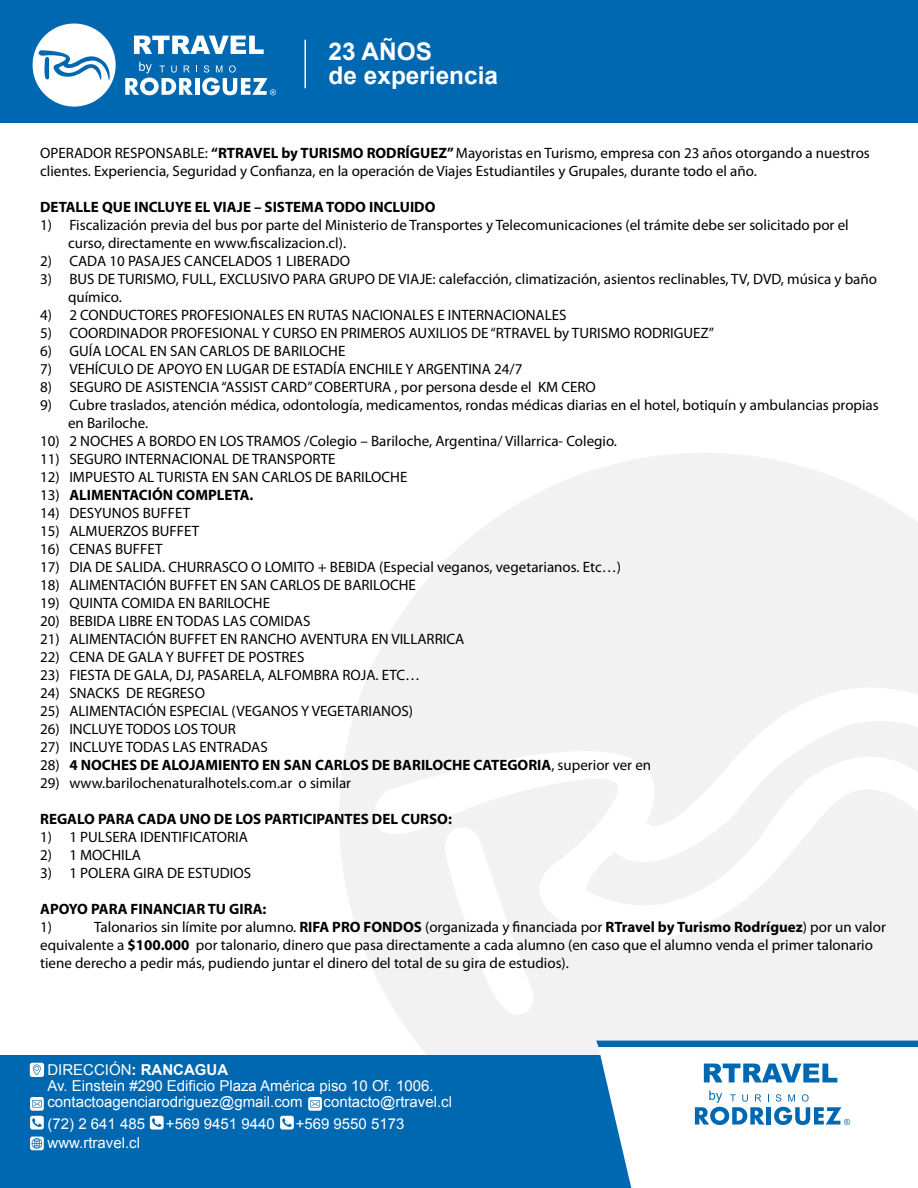
<style>
.page{position:relative;width:918px;height:1188px;background:#fff}
.page>*{position:absolute;margin:0;border:0;box-sizing:border-box;transform-origin:0 0}
.t1{font:700 24.45px/24.8px "Arial";color:#fff}
.t2{font:15px/18px "Myriad Pro";color:#000}
.t3{font:700 15px "Myriad Pro";color:#000}
.t4{font:15px/16px "Arial";color:#fff}
.s1{font-weight:700}
.s2{font-weight:400}
</style>
<div class="page">
<svg style="left:322px;top:453px;width:596px;height:603px;fill:#f2f2f2"></svg>
<div style="left:0;top:0;width:918px;height:123px;background:#0068b1"></div>
<div style="left:0;top:1056px;width:918px;height:132px;background:#0068b1"></div>
<div style="left:596px;top:1041px;width:322px;height:6px;background:#0068b1"></div>
<svg style="left:598px;top:1047px;width:320px;height:141px;background:#eef5f9"></svg>
<hr style="left:304px;top:40px;width:2px;height:48px;background:#fff">
<svg style="left:30px;top:1137px;width:14px;height:13px"></svg>
<svg style="left:150px;top:1116px;width:14px;height:14px"></svg>
<svg style="left:280px;top:1116px;width:14px;height:14px"></svg>
<svg style="left:30px;top:1063px;width:14px;height:14px"></svg>
<svg style="left:30px;top:1097px;width:14px;height:33px"></svg>
<svg style="left:308px;top:1097px;width:14px;height:14px"></svg>
<svg style="left:704px;top:1064px;width:133px;height:18px"></svg>
<svg style="left:695px;top:1091px;width:155px;height:34px"></svg>
<svg style="left:33px;top:24px;width:83px;height:83px"></svg>
<svg style="left:134px;top:36px;width:130px;height:18px"></svg>
<svg style="left:125px;top:62px;width:151px;height:33px"></svg>
<h1 class="t1" style="left:329px;top:40px;width:171px">23 AÑOS<br>de experiencia</h1>
<p class="t2" style="left:40px;top:144px;width:831px">OPERADOR RESPONSABLE: <span class="s1">“RTRAVEL by TURISMO RODRÍGUEZ”</span> Mayoristas en Turismo, empresa con 23 años otorgando a nuestros clientes. Experiencia, Seguridad y Confianza, en la operación de Viajes Estudiantiles y Grupales, durante todo el año.</p>
<p class="t3" style="left:40px;top:198px;width:397px">DETALLE QUE INCLUYE EL VIAJE – SISTEMA TODO INCLUIDO</p>
<p class="t2" style="left:68px;top:216px;width:782px;text-indent:-28px">1) Fiscalización previa del bus por parte del Ministerio de Transportes y Telecomunicaciones (el trámite debe ser solicitado por el curso, directamente en www.fiscalizacion.cl).</p>
<p class="t2" style="left:40px;top:252px;width:311px">2) CADA 10 PASAJES CANCELADOS 1 LIBERADO</p>
<p class="t2" style="left:68px;top:270px;width:811px;text-indent:-28px">3) BUS DE TURISMO, FULL, EXCLUSIVO PARA GRUPO DE VIAJE: calefacción, climatización, asientos reclinables, TV, DVD, música y baño químico.</p>
<p class="t2" style="left:40px;top:306px;width:528px">4) 2 CONDUCTORES PROFESIONALES EN RUTAS NACIONALES E INTERNACIONALES</p>
<p class="t2" style="left:40px;top:324px;width:675px">5) COORDINADOR PROFESIONAL Y CURSO EN PRIMEROS AUXILIOS DE “RTRAVEL by TURISMO RODRIGUEZ”</p>
<p class="t2" style="left:40px;top:342px;width:307px">6) GUÍA LOCAL EN SAN CARLOS DE BARILOCHE</p>
<p class="t2" style="left:40px;top:360px;width:484px">7) VEHÍCULO DE APOYO EN LUGAR DE ESTADÍA ENCHILE Y ARGENTINA 24/7</p>
<p class="t2" style="left:40px;top:378px;width:557px">8) SEGURO DE ASISTENCIA “ASSIST CARD” COBERTURA , por persona desde el KM CERO</p>
<p class="t2" style="left:68px;top:396px;width:812px;text-indent:-28px">9) Cubre traslados, atención médica, odontología, medicamentos, rondas médicas diarias en el hotel, botiquín y ambulancias propias en Bariloche.</p>
<p class="t2" style="left:40px;top:432px;width:578px">10) 2 NOCHES A BORDO EN LOS TRAMOS /Colegio – Bariloche, Argentina/ Villarrica- Colegio.</p>
<p class="t2" style="left:40px;top:450px;width:297px">11) SEGURO INTERNACIONAL DE TRANSPORTE</p>
<p class="t2" style="left:40px;top:468px;width:369px">12) IMPUESTO AL TURISTA EN SAN CARLOS DE BARILOCHE</p>
<p class="t3" style="left:40px;top:486px;width:215px"><span class="s2">13)</span> ALIMENTACIÓN COMPLETA.</p>
<p class="t2" style="left:40px;top:504px;width:152px">14) DESYUNOS BUFFET</p>
<p class="t2" style="left:40px;top:522px;width:161px">15) ALMUERZOS BUFFET</p>
<p class="t2" style="left:40px;top:540px;width:124px">16) CENAS BUFFET</p>
<p class="t2" style="left:40px;top:558px;width:582px">17) DIA DE SALIDA. CHURRASCO O LOMITO + BEBIDA (Especial veganos, vegetarianos. Etc…)</p>
<p class="t2" style="left:40px;top:576px;width:377px">18) ALIMENTACIÓN BUFFET EN SAN CARLOS DE BARILOCHE</p>
<p class="t2" style="left:40px;top:594px;width:231px">19) QUINTA COMIDA EN BARILOCHE</p>
<p class="t2" style="left:40px;top:612px;width:272px">20) BEBIDA LIBRE EN TODAS LAS COMIDAS</p>
<p class="t2" style="left:40px;top:630px;width:426px">21) ALIMENTACIÓN BUFFET EN RANCHO AVENTURA EN VILLARRICA</p>
<p class="t2" style="left:40px;top:648px;width:266px">22) CENA DE GALA Y BUFFET DE POSTRES</p>
<p class="t2" style="left:40px;top:666px;width:382px">23) FIESTA DE GALA, DJ, PASARELA, ALFOMBRA ROJA. ETC…</p>
<p class="t2" style="left:40px;top:684px;width:166px">24) SNACKS DE REGRESO</p>
<p class="t2" style="left:40px;top:702px;width:374px">25) ALIMENTACIÓN ESPECIAL (VEGANOS Y VEGETARIANOS)</p>
<p class="t2" style="left:40px;top:720px;width:197px">26) INCLUYE TODOS LOS TOUR</p>
<p class="t2" style="left:40px;top:738px;width:229px">27) INCLUYE TODAS LAS ENTRADAS</p>
<p class="t3" style="left:40px;top:756px;width:613px"><span class="s2">28)</span> 4 NOCHES DE ALOJAMIENTO EN SAN CARLOS DE BARILOCHE CATEGORIA<span class="s2">, superior ver en</span></p>
<p class="t2" style="left:40px;top:774px;width:313px">29) www.barilochenaturalhotels.com.ar o similar</p>
<p class="t3" style="left:40px;top:810px;width:413px">REGALO PARA CADA UNO DE LOS PARTICIPANTES DEL CURSO:</p>
<p class="t2" style="left:40px;top:828px;width:209px">1) 1 PULSERA IDENTIFICATORIA</p>
<p class="t2" style="left:40px;top:846px;width:102px">2) 1 MOCHILA</p>
<p class="t2" style="left:40px;top:864px;width:212px">3) 1 POLERA GIRA DE ESTUDIOS</p>
<p class="t3" style="left:40px;top:900px;width:228px">APOYO PARA FINANCIAR TU GIRA:</p>
<p class="t2" style="left:40px;top:918px;width:13px">1)</p>
<p class="t2" style="left:40px;top:918px;width:847px;text-indent:54px">Talonarios sin límite por alumno. <span class="s1">RIFA PRO FONDOS</span> (organizada y financiada por <span class="s1">RTravel by Turismo Rodríguez</span>) por un valor equivalente a <span class="s1">$100.000</span> por talonario, dinero que pasa directamente a cada alumno (en caso que el alumno venda el primer talonario tiene derecho a pedir más, pudiendo juntar el dinero del total de su gira de estudios).</p>
<p class="t4" style="left:47px;top:1062px;width:388px">DIRECCIÓN<span class="s1">: RANCAGUA<br></span>Av. Einstein #290 Edificio Plaza América piso 10 Of. 1006. contactoagenciarodriguez@gmail.com</p>
<p class="t4" style="left:324px;top:1094px;width:130px">contacto@rtravel.cl</p>
<p class="t4" style="left:48px;top:1115px;width:99px">(72) 2 641 485</p>
<p class="t4" style="left:166px;top:1115px;width:110px">+569 9451 9440</p>
<p class="t4" style="left:296px;top:1115px;width:110px">+569 9550 5173</p>
<p class="t4" style="left:48px;top:1135px;width:94px">www.rtravel.cl</p>
</div>
